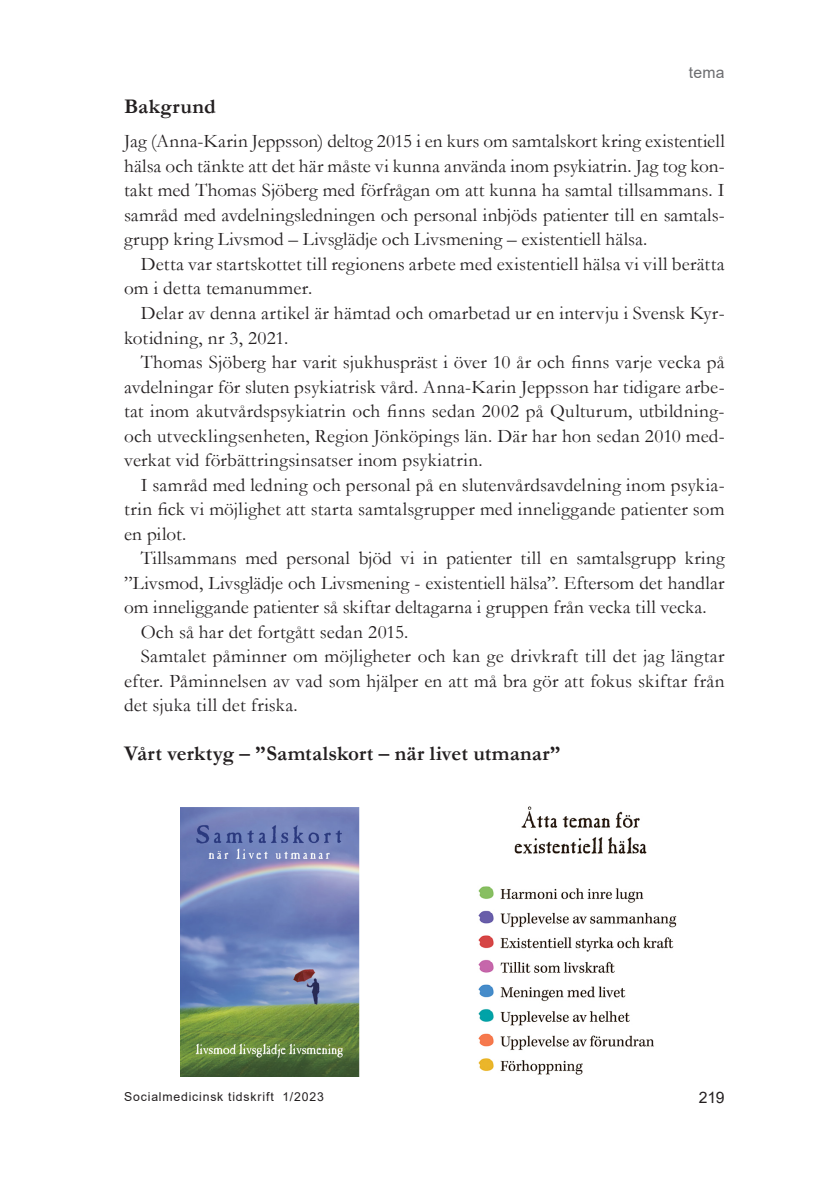
<style>
.page{position:relative;width:819px;height:1201px;background:#fff}
.page>*{position:absolute;margin:0;border:0;box-sizing:border-box;transform-origin:0 0}
.Konst_art_under_2{font:700 21px "Garamond";letter-spacing:.01em;color:#231f20}
.Konst_bröd_med_indra{font:19.25px/24.5px "Garamond";letter-spacing:.01em;color:#231f20;text-align:justify}
.Konst_bröd_utan_indr{font:19.25px/24.5px "Garamond";color:#231f20;text-align:justify}
.t1{font:15.75px "Arial";color:#6c6d70}
.t2{font:15.75px "Arial";color:#231f20}
.t3{font:12.25px "Arial";letter-spacing:.07em;color:#231f20}
</style>
<div class="page">
<img style="left:478px;top:806px;width:199px;height:269px">
<img style="left:181px;top:807px;width:178px;height:269px">
<p class="t1" style="left:689px;top:61px;width:37px">tema</p>
<p class="Konst_art_under_2" style="left:124px;top:92px;width:93px">Bakgrund</p>
<p class="Konst_bröd_utan_indr" style="left:124px;top:129px;width:602px">Jag (Anna-Karin Jeppsson) deltog 2015 i en kurs om samtalskort kring existentiell hälsa och tänkte att det här måste vi kunna använda inom psykiatrin. Jag tog kon&shy;takt med Thomas Sjöberg med förfrågan om att kunna ha samtal tillsammans. I samråd med avdelningsledningen och personal inbjöds patienter till en samtals&shy;grupp kring Livsmod – Livsglädje och Livsmening – existentiell hälsa.</p>
<p class="Konst_bröd_med_indra" style="left:124px;top:251px;width:602px;text-indent:17px">Detta var startskottet till regionens arbete med existentiell hälsa vi vill berätta om i detta temanummer.</p>
<p class="Konst_bröd_med_indra" style="left:124px;top:300px;width:602px;text-indent:17px">Delar av denna artikel är hämtad och omarbetad ur en intervju i Svensk Kyr&shy;kotidning, nr 3, 2021.</p>
<p class="Konst_bröd_med_indra" style="left:124px;top:349px;width:602px;text-indent:17px">Thomas Sjöberg har varit sjukhuspräst i över 10 år och finns varje vecka på avdelningar för sluten psykiatrisk vård. Anna-Karin Jeppsson har tidigare arbe&shy;tat inom akutvårdspsykiatrin och finns sedan 2002 på Qulturum, utbildning&shy;och utvecklingsenheten, Region Jönköpings län. Där har hon sedan 2010 med&shy;verkat vid förbättringsinsatser inom psykiatrin.</p>
<p class="Konst_bröd_med_indra" style="left:124px;top:472px;width:602px;text-indent:17px">I samråd med ledning och personal på en slutenvårdsavdelning inom psykia&shy;trin fick vi möjlighet att starta samtalsgrupper med inneliggande patienter som en pilot.</p>
<p class="Konst_bröd_med_indra" style="left:124px;top:545px;width:602px;text-indent:17px">Tillsammans med personal bjöd vi in patienter till en samtalsgrupp kring ”Livsmod, Livsglädje och Livsmening - existentiell hälsa”. Eftersom det handlar om inneliggande patienter så skiftar deltagarna i gruppen från vecka till vecka.</p>
<p class="Konst_bröd_med_indra" style="left:141px;top:619px;width:269px">Och så har det fortgått sedan 2015.</p>
<p class="Konst_bröd_med_indra" style="left:124px;top:643px;width:602px;text-indent:17px">Samtalet påminner om möjligheter och kan ge drivkraft till det jag längtar efter. Påminnelsen av vad som hjälper en att må bra gör att fokus skiftar från det sjuka till det friska.</p>
<p class="Konst_art_under_2" style="left:124px;top:739px;width:438px">Vårt verktyg – ”Samtalskort – när livet utmanar”</p>
<p class="t3" style="left:124px;top:1088px;width:201px">Socialmedicinsk tidskrift 1/2023</p>
<p class="t2" style="left:698px;top:1086px;width:27px">219</p>
</div>
